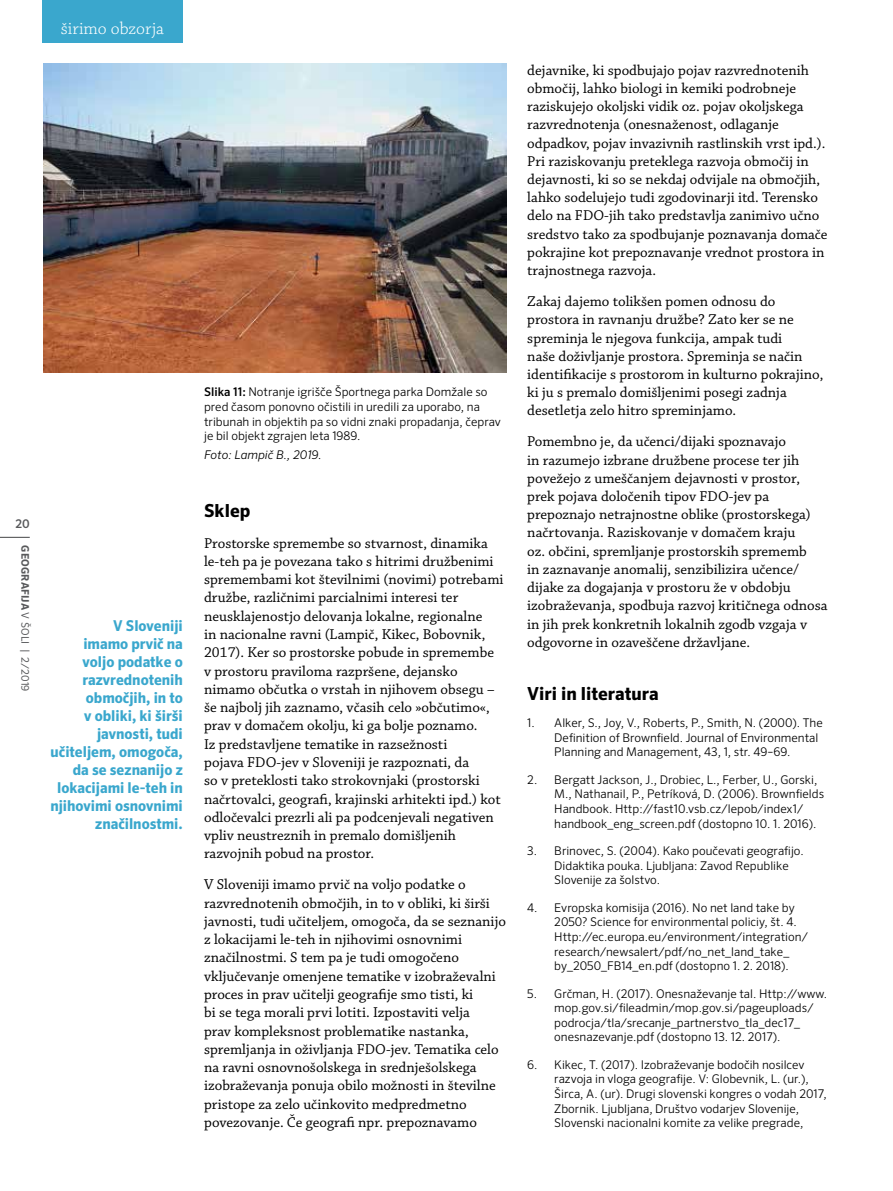
<style>
.page{position:relative;width:893px;height:1191px;background:#fff}
.page>*{position:absolute;margin:0;border:0;box-sizing:border-box;transform-origin:0 0}
.t1{font:700 18px "Sero Pro";color:#000}
.t2{font:300 18px "Chaparral Pro";color:#fff}
.t3{font:15px/18.3px "Chaparral Pro";color:#000}
.t4{font:700 15px/18px "Sero Pro";color:#3aa7cd;text-align:right;scale:.96 1}
.t5{font:300 12px/14.5px "Sero Pro";color:#000}
.t6{font:italic 300 12px "Sero Pro";color:#000}
.t7{font:500 12px "Sero Pro";color:#58595b}
.t8{font:10.5px "Sero Pro";letter-spacing:.005em;color:#58595b}
.s1{font-weight:700}
.s2{font-weight:500}
</style>
<div class="page">
<img style="left:43px;top:64px;width:463px;height:308px">
<hr style="left:0;top:537px;width:30px;height:1px;background:#58595b">
<div style="left:42px;top:0;width:141px;height:43px;background:#3aa7cd"></div>
<p class="t2" style="left:61px;top:18px;width:105px">širimo obzorja</p>
<p class="t7" style="left:15px;top:516px;width:16px">20</p>
<p class="t8" style="left:32px;top:545px;width:148px;rotate:90deg"><span class="s1">Geografija</span> v šoli | 2/2019</p>
<p class="t4" style="left:50px;top:616px;width:139px">V Sloveniji<br>imamo prvič na voljo podatke o razvrednotenih območjih, in to<br>v obliki, ki širši javnosti, tudi učiteljem, omogoča, da se seznanijo z lokacijami le-teh in njihovimi osnovnimi značilnostmi.</p>
<p class="t5" style="left:204px;top:385px;width:298px"><span class="s2">Slika 11:</span> N otranje igrišče Športnega parka Domžale so pred časom ponovno očistili in uredili za uporabo, na tribunah in objektih pa so vidni znaki propadanja, čeprav je bil objekt zgrajen leta 1989.</p>
<p class="t6" style="left:204px;top:448px;width:119px">Foto: Lampič B., 2019.</p>
<p class="t1" style="left:204px;top:499px;width:48px">Sklep</p>
<p class="t3" style="left:204px;top:534px;width:301px">Prostorske spremembe so stvarnost, dinamika le-teh pa je povezana tako s hitrimi družbenimi spremembami kot številnimi (novimi) potrebami družbe, različnimi parcialnimi interesi ter neusklajenostjo delovanja lokalne, regionalne<br>in nacionalne ravni (Lampič, Kikec, Bobovnik, 2017). Ker so prostorske pobude in spremembe v prostoru praviloma razpršene, dejansko nimamo občutka o vrstah in njihovem obsegu – še najbolj jih zaznamo, včasih celo »občutimo«, prav v domačem okolju, ki ga bolje poznamo.<br>Iz predstavljene tematike in razsežnosti<br>pojava FDO-jev v Sloveniji je razpoznati, da<br>so v preteklosti tako strokovnjaki (prostorski načrtovalci, geografi, krajinski arhitekti ipd.) kot odločevalci prezrli ali pa podcenjevali negativen vpliv neustreznih in premalo domišljenih razvojnih pobud na prostor.</p>
<p class="t3" style="left:204px;top:876px;width:303px">V Sloveniji imamo prvič na voljo podatke o razvrednotenih območjih, in to v obliki, ki širši javnosti, tudi učiteljem, omogoča, da se seznanijo z lokacijami le-teh in njihovimi osnovnimi značilnostmi. S tem pa je tudi omogočeno vključevanje omenjene tematike v izobraževalni proces in prav učitelji geografije smo tisti, ki<br>bi se tega morali prvi lotiti. Izpostaviti velja<br>prav kompleksnost problematike nastanka, spremljanja in oživljanja FDO-jev. Tematika celo na ravni osnovnošolskega in srednješolskega izobraževanja ponuja obilo možnosti in številne pristope za zelo učinkovito medpredmetno povezovanje. Če geografi npr. prepoznavamo</p>
<p class="t3" style="left:527px;top:61px;width:302px">dejavnike, ki spodbujajo pojav razvrednotenih območij, lahko biologi in kemiki podrobneje raziskujejo okoljski vidik oz. pojav okoljskega razvrednotenja (onesnaženost, odlaganje odpadkov, pojav invazivnih rastlinskih vrst ipd.).<br>Pri raziskovanju preteklega razvoja območij in dejavnosti, ki so se nekdaj odvijale na območjih, lahko sodelujejo tudi zgodovinarji itd. Terensko delo na FDO-jih tako predstavlja zanimivo učno sredstvo tako za spodbujanje poznavanja domače pokrajine kot prepoznavanje vrednot prostora in trajnostnega razvoja.</p>
<p class="t3" style="left:527px;top:293px;width:298px">Zakaj dajemo tolikšen pomen odnosu do prostora in ravnanju družbe? Zato ker se ne spreminja le njegova funkcija, ampak tudi<br>naše doživljanje prostora. Spreminja se način identifikacije s prostorom in kulturno pokrajino, ki ju s premalo domišljenimi posegi zadnja desetletja zelo hitro spreminjamo.</p>
<p class="t3" style="left:527px;top:433px;width:302px">Pomembno je, da učenci/dijaki spoznavajo<br>in razumejo izbrane družbene procese ter jih povežejo z umeščanjem dejavnosti v prostor, prek pojava določenih tipov FDO-jev pa prepoznajo netrajnostne oblike (prostorskega) načrtovanja. Raziskovanje v domačem kraju<br>oz. občini, spremljanje prostorskih sprememb<br>in zaznavanje anomalij, senzibilizira učence/ dijake za dogajanja v prostoru že v obdobju izobraževanja, spodbuja razvoj kritičnega odnosa in jih prek konkretnih lokalnih zgodb vzgaja v odgovorne in ozaveščene državljane.</p>
<p class="t1" style="left:527px;top:682px;width:133px">Viri in literatura</p>
<p class="t5" style="left:554px;top:715px;width:270px;text-indent:-27px">1. Alker, S., Joy, V., Roberts, P., Smith, N . (2000). The<br>Definition of Brownfield. Journal of Environmental<br>Planning and Management, 43, 1, str. 49–69.</p>
<p class="t5" style="left:554px;top:772px;width:271px;text-indent:-27px">2. Bergatt Jackson, J., Drobiec, L., Ferber, U., Gorski, M., Nathanail, P., Petríková, D. (2006). Brownfields Handbook. Http://fast10.vsb.cz/lepob/index1/ handbook_eng_screen.pdf (dostopno 10. 1. 2016).</p>
<p class="t5" style="left:554px;top:843px;width:251px;text-indent:-27px">3. Brinovec, S. (2004). Kako poučevati geografijo.<br>Didaktika pouka. Ljubljana: Zavod Republike<br>Slovenije za šolstvo.</p>
<p class="t5" style="left:554px;top:900px;width:255px;text-indent:-27px">4. Evropska komisija (2016). No net land take by 2050? Science for environmental policiy, št. 4.<br>Http://ec.europa.eu/environment/integration/ research/newsalert/pdf/no_net_land_take_ by_2050_FB14_en.pdf (dostopno 1. 2. 2018).</p>
<p class="t5" style="left:554px;top:986px;width:274px;text-indent:-27px">5. Grčman, H. (2017). Onesnaževanje tal. Http://www. mop.gov.si/fileadmin/mop.gov.si/pageuploads/ podrocja/tla/srecanje_partnerstvo_tla_dec17_ onesnazevanje.pdf (dostopno 13. 12. 2017).</p>
<p class="t5" style="left:554px;top:1057px;width:274px;text-indent:-27px">6. Kikec, T. (2017). I zobraževanje bodočih nosilcev razvoja in vloga geografije. V: Globevnik, L. (ur.), Širca, A. (ur). Drugi slovenski kongres o vodah 2017, Zbornik. Ljubljana, Društvo vodarjev Slovenije, Slovenski nacionalni komite za velike pregrade,</p>
</div>
